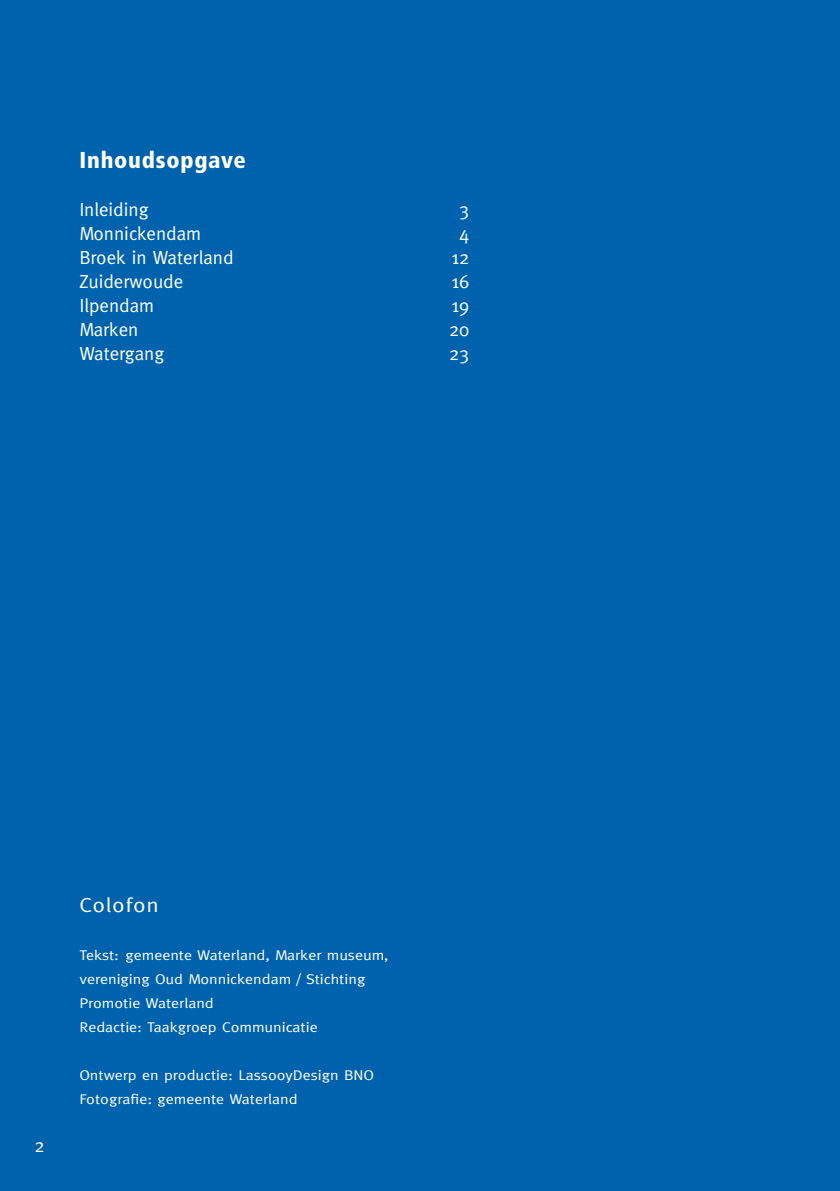
<style>
.page{position:relative;width:840px;height:1191px;background:#fff}
.page>*{position:absolute;margin:0;border:0;box-sizing:border-box;transform-origin:0 0}
.t1{font:900 condensed 23px "Frutiger";letter-spacing:.03em;color:#fff}
.t2{font:20.4px "Meta";letter-spacing:.03em;color:#fff;scale:1.13 1}
.t3{font:19px "Meta";color:#fff}
.t4{font:14.2px/24px "Meta";color:#fff;scale:1.13 1}
</style>
<div class="page">
<div style="left:0;top:0;width:839px;height:1191px;background:#0062ac"></div>
<h1 class="t1" style="left:79px;top:146px;width:168px">Inhoudsopgave</h1>
<h3 class="t3" style="left:79px;top:198px;width:70px">Inleiding</h3>
<h3 class="t3" style="left:459px;top:198px;width:12px">3</h3>
<h3 class="t3" style="left:79px;top:222px;width:123px">Monnickendam</h3>
<h3 class="t3" style="left:459px;top:222px;width:12px">4</h3>
<h3 class="t3" style="left:79px;top:246px;width:155px">Broek in Waterland</h3>
<h3 class="t3" style="left:451px;top:246px;width:19px">12</h3>
<h3 class="t3" style="left:79px;top:270px;width:105px">Zuiderwoude</h3>
<h3 class="t3" style="left:451px;top:270px;width:19px">16</h3>
<h3 class="t3" style="left:79px;top:294px;width:76px">Ilpendam</h3>
<h3 class="t3" style="left:451px;top:294px;width:19px">19</h3>
<h3 class="t3" style="left:79px;top:318px;width:60px">Marken</h3>
<h3 class="t3" style="left:449px;top:318px;width:22px">20</h3>
<h3 class="t3" style="left:79px;top:342px;width:86px">Watergang</h3>
<h3 class="t3" style="left:449px;top:342px;width:22px">23</h3>
<h3 class="t3" style="left:35px;top:1134px;width:12px">2</h3>
<h2 class="t2" style="left:79px;top:893px;width:72px">Colofon</h2>
<p class="t4" style="left:79px;top:943px;width:275px">Tekst: gemeente Waterland, Marker museum, vereniging Oud Monnickendam / Stichting Promotie Waterland<br>Redactie: Taakgroep Communicatie</p>
<p class="t4" style="left:79px;top:1063px;width:262px">Ontwerp en productie: LassooyDesign BNO<br>Fotografie: gemeente Waterland</p>
</div>
